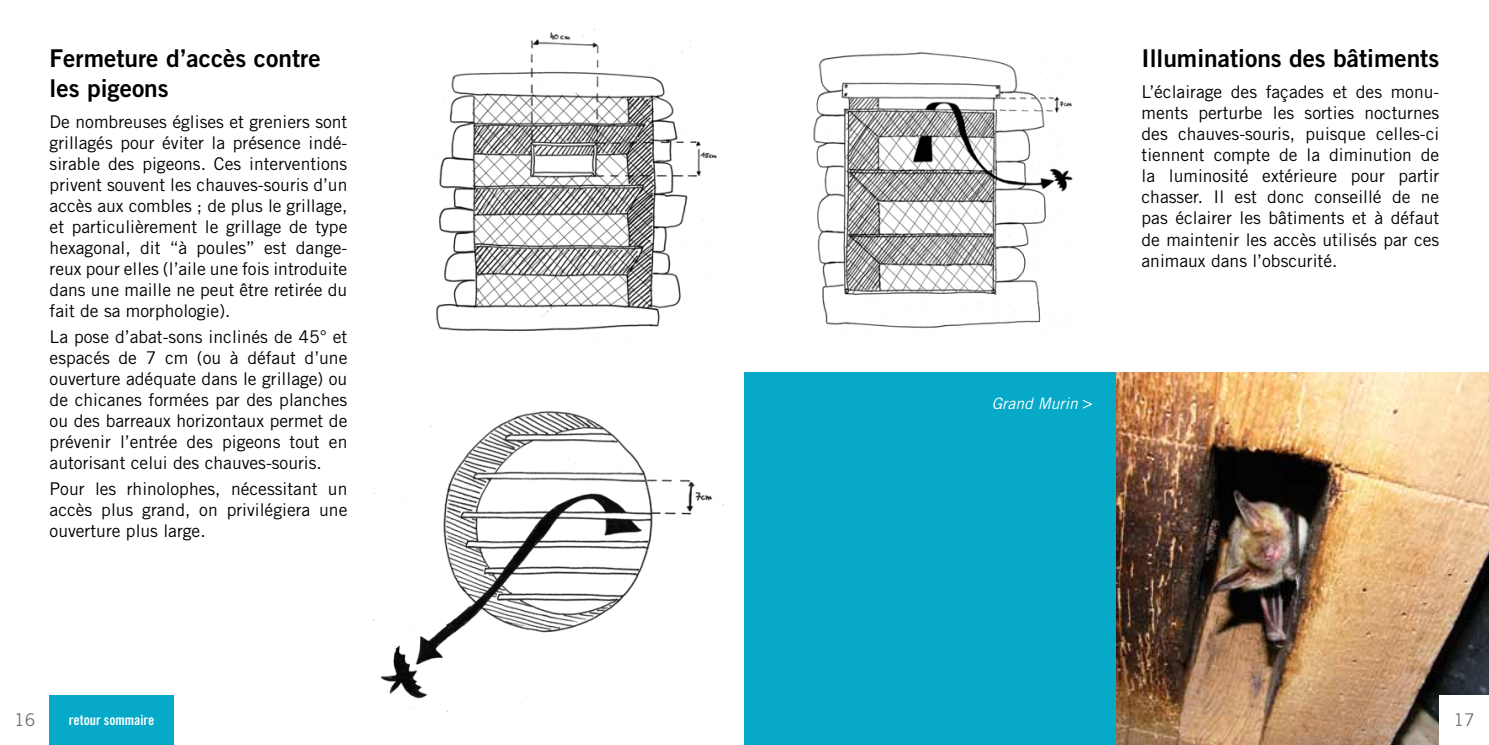
<style>
.page{position:relative;width:1489px;height:745px;background:#fff}
.page>*{position:absolute;margin:0;border:0;box-sizing:border-box;transform-origin:0 0}
.t1{font:24.5px/29.4px "Trade Gothic LT Std Bd 2";color:#000}
.t2{font:17.5px/21px "Trade Gothic LT Std";color:#000;text-align:justify}
.t3{font:17.5px "Trade Gothic LT Std";color:#707172}
.t4{font:italic 15.75px "Trade Gothic LT Std";color:#fff}
.t5{font:14px "Trade Gothic LT Std Bd Cn 20";color:#fff}
</style>
<div class="page">
<div style="left:744px;top:372px;width:744px;height:372px;background:#07a9c8"></div>
<img style="left:373px;top:411px;width:351px;height:301px">
<img style="left:436px;top:24px;width:281px;height:318px">
<img style="left:1116px;top:372px;width:372px;height:372px">
<img style="left:813px;top:51px;width:260px;height:278px">
<div style="left:1439px;top:694px;width:49px;height:50px;background:#fff"></div>
<svg style="left:1082px;top:399px;width:9px;height:9px"></svg>
<div style="left:50px;top:694px;width:124px;height:50px;background:#07a9c8"></div>
<h1 class="t1" style="left:50px;top:43px;width:272px">Fermeture d’accès contre les pigeons</h1>
<p class="t2" style="left:50px;top:111px;width:299px">De nombreuses églises et greniers sont grillagés pour éviter la présence indé&shy;sirable des pigeons. Ces interventions privent souvent les chauves-souris d’un accès aux combles ; de plus le grillage, et particulièrement le grillage de type hexagonal, dit “à poules” est dange&shy;reux pour elles (l’aile une fois introduite dans une maille ne peut être retirée du fait de sa morphologie).</p>
<p class="t2" style="left:50px;top:326px;width:299px">La pose d’abat-sons inclinés de 45° et espacés de 7 cm (ou à défaut d’une ouverture adéquate dans le grillage) ou de chicanes formées par des planches ou des barreaux horizontaux permet de prévenir l’entrée des pigeons tout en autorisant celui des chauves-souris.</p>
<p class="t2" style="left:50px;top:478px;width:299px">Pour les rhinolophes, nécessitant un accès plus grand, on privilégiera une ouverture plus large.</p>
<p class="t3" style="left:14px;top:709px;width:23px">16</p>
<p class="t5" style="left:69px;top:711px;width:87px">retour sommaire</p>
<p class="t4" style="left:991px;top:393px;width:88px">Grand Murin</p>
<h1 class="t1" style="left:1141px;top:43px;width:299px">Illuminations des bâtiments</h1>
<p class="t2" style="left:1141px;top:81px;width:299px">L’éclairage des façades et des monu&shy;ments perturbe les sorties nocturnes des chauves-souris, puisque celles-ci tiennent compte de la diminution de la luminosité extérieure pour partir chasser. Il est donc conseillé de ne pas éclairer les bâtiments et à défaut de maintenir les accès utilisés par ces animaux dans l’obscurité.</p>
<p class="t3" style="left:1453px;top:709px;width:23px">17</p>
</div>
